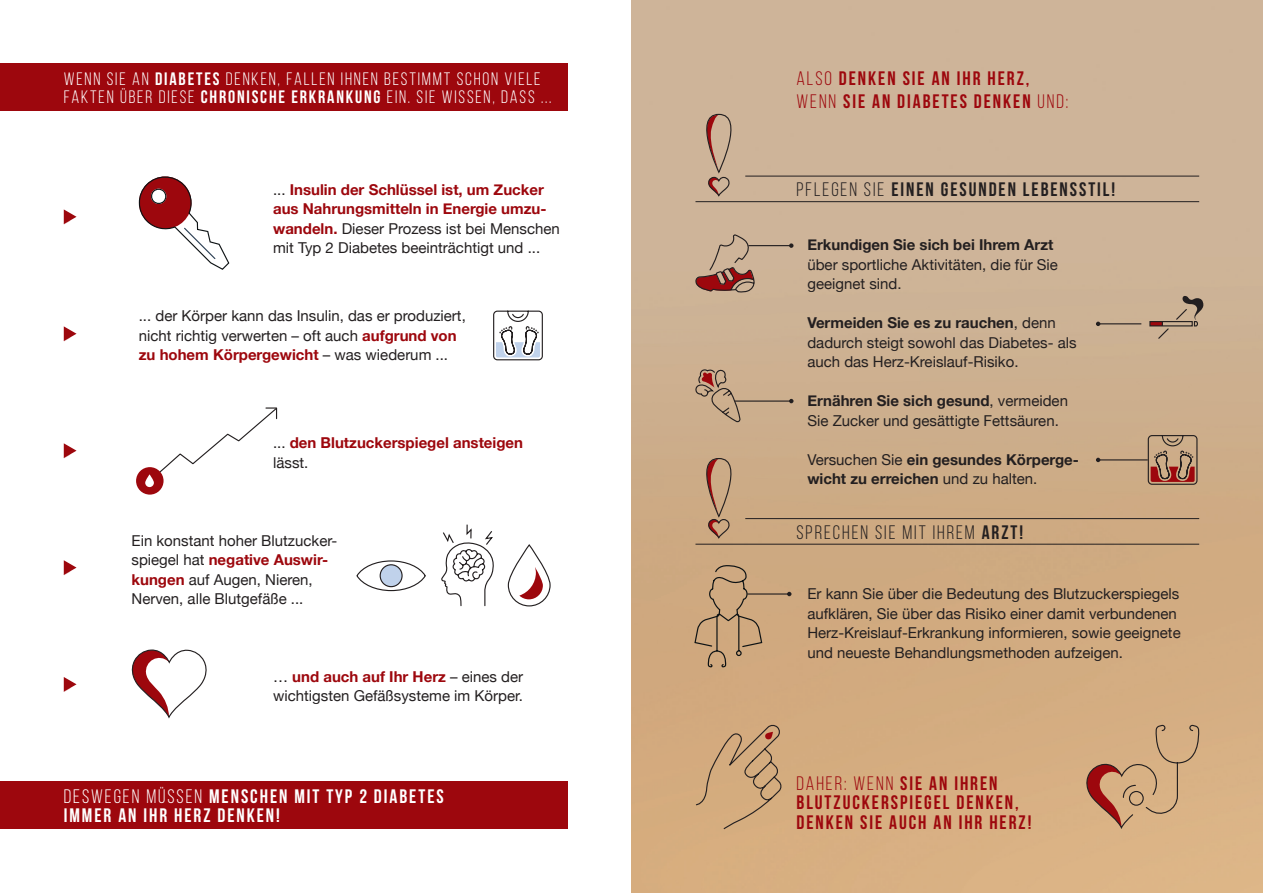
<style>
.page{position:relative;width:1263px;height:893px;background:#fff}
.page>*{position:absolute;margin:0;border:0;box-sizing:border-box;transform-origin:0 0}
.t1{font:700 19.5px/19.5px "Bebas Neue";letter-spacing:.1em;color:#9d070d}
.t2{font:700 19.5px/19.5px "Bebas Neue";letter-spacing:.1em;color:#fff}
.t3{font:700 19.5px "Bebas Neue";letter-spacing:.1em;color:#231f20}
.t4{font:19.5px "Bebas Neue";letter-spacing:.1em;color:#231f20}
.t5{font:18px/18px "Bebas Neue";letter-spacing:.1em;color:#fff}
.t6{font:15px/19.5px "Helvetica Neue";color:#231f20}
.t7{font:700 15px/19.5px "Helvetica Neue";color:#9d070d}
.t8{font:700 15px/19.5px "Helvetica Neue";color:#231f20}
.s1{font-weight:700}
.s2{font-weight:400;color:#231f20}
.s3{font-weight:700;color:#9d070d}
.s4{font-weight:400}
</style>
<div class="page">
<img style="left:631px;top:0;width:632px;height:893px">
<hr style="left:745px;top:176px;width:454px;height:1px;background:#231f20">
<hr style="left:745px;top:518px;width:454px;height:1px;background:#231f20">
<hr style="left:695px;top:201px;width:504px;height:1px;background:#231f20">
<hr style="left:695px;top:544px;width:504px;height:1px;background:#231f20">
<svg style="left:1147px;top:434px;width:51px;height:70px;background:#b0886c"></svg>
<svg style="left:695px;top:369px;width:45px;height:54px;background:#b7977c"></svg>
<hr style="left:748px;top:245px;width:43px;height:1px;background:#231f20">
<svg style="left:789px;top:243px;width:4px;height:5px"></svg>
<hr style="left:747px;top:593px;width:42px;height:2px;background:#231f20">
<svg style="left:787px;top:592px;width:4px;height:4px"></svg>
<hr style="left:735px;top:400px;width:56px;height:2px;background:#231f20">
<svg style="left:789px;top:399px;width:4px;height:4px"></svg>
<hr style="left:1096px;top:323px;width:45px;height:1px;background:#231f20">
<svg style="left:1096px;top:322px;width:4px;height:4px"></svg>
<hr style="left:1099px;top:459px;width:49px;height:1px;background:#231f20">
<svg style="left:1096px;top:458px;width:4px;height:4px"></svg>
<svg style="left:1085px;top:724px;width:114px;height:107px;background:#cda179"></svg>
<div style="left:0;top:64px;width:568px;height:47px;background:#9d070d"></div>
<div style="left:0;top:782px;width:568px;height:47px;background:#9d070d"></div>
<svg style="left:692px;top:113px;width:55px;height:85px;background:#c3a58d"></svg>
<svg style="left:692px;top:457px;width:55px;height:83px;background:#c29c7a"></svg>
<svg style="left:493px;top:310px;width:50px;height:51px"></svg>
<svg style="left:64px;top:209px;width:13px;height:15px"></svg>
<svg style="left:64px;top:326px;width:13px;height:15px"></svg>
<svg style="left:64px;top:443px;width:13px;height:15px"></svg>
<svg style="left:64px;top:560px;width:13px;height:15px"></svg>
<svg style="left:64px;top:677px;width:13px;height:15px"></svg>
<svg style="left:154px;top:407px;width:124px;height:68px"></svg>
<div style="left:136px;top:467px;width:28px;height:28px;background:#9d070d;border-radius:50%"></div>
<svg style="left:145px;top:474px;width:9px;height:13px"></svg>
<svg style="left:441px;top:524px;width:110px;height:83px"></svg>
<svg style="left:356px;top:560px;width:70px;height:32px"></svg>
<div style="left:380px;top:565px;width:22px;height:22px;background:#c0d2eb;border-radius:50%"></div>
<div style="left:380px;top:564px;width:23px;height:23px;border:1px solid #231f20;border-radius:50%"></div>
<svg style="left:131px;top:649px;width:76px;height:70px"></svg>
<svg style="left:138px;top:176px;width:92px;height:94px"></svg>
<svg style="left:694px;top:233px;width:61px;height:60px;background:#b48c78"></svg>
<svg style="left:1149px;top:296px;width:54px;height:44px;background:#b49b82"></svg>
<svg style="left:695px;top:723px;width:88px;height:107px;background:#c9a278"></svg>
<svg style="left:694px;top:565px;width:69px;height:103px;background:#c09d77"></svg>
<p class="t5" style="left:64px;top:69px;width:489px">WENN SIE AN <span class="s1">DIABETES</span> DENKEN, FALLEN IHNEN BESTIMMT SCHON VIELE<br>FAKTEN ÜBER DIESE <span class="s1">CHRONISCHE ERKRANKUNG</span> EIN. SIE WISSEN, DASS ...</p>
<p class="t7" style="left:273px;top:180px;width:288px"><span class="s2">...</span> Insulin der Schlüssel ist, um Zucker aus Nahrungsmitteln in Energie umzu&shy;wandeln. <span class="s2">Dieser Prozess ist bei Menschen mit Typ 2 Diabetes beeinträchtigt und ...</span></p>
<p class="t6" style="left:139px;top:307px;width:329px">... der Körper kann das Insulin, das er produziert, nicht richtig verwerten – oft auch <span class="s3">aufgrund von zu hohem Körpergewicht</span> – was wiederum ...</p>
<p class="t7" style="left:273px;top:434px;width:251px"><span class="s2">...</span> den Blutzuckerspiegel ansteigen <span class="s2">lässt.</span></p>
<p class="t6" style="left:131px;top:531px;width:207px">Ein konstant hoher Blutzucker&shy;spiegel hat <span class="s3">negative Auswir&shy;kungen</span> auf Augen, Nieren,<br>Nerven, alle Blutgefäße ...</p>
<p class="t6" style="left:273px;top:667px;width:252px">… <span class="s3">und auch auf Ihr Herz</span> – eines der wichtigsten Gefäßsysteme im Körper.</p>
<h1 class="t2" style="left:64px;top:786px;width:381px"><span class="s4">DESWEGEN MÜSSEN</span> MENSCHEN MIT TYP 2 DIABETES<br>IMMER AN IHR HERZ DENKEN!</h1>
<h1 class="t1" style="left:796px;top:67px;width:273px;line-height:22.5px"><span class="s4">ALSO</span> DENKEN SIE AN IHR HERZ,<br><span class="s4">WENN</span> SIE AN DIABETES DENKEN <span class="s4">UND:</span></h1>
<h1 class="t3" style="left:796px;top:179px;width:320px"><span class="s4">PFLEGEN SIE</span> EINEN GESUNDEN LEBENSSTIL!</h1>
<p class="t8" style="left:807px;top:235px;width:248px">Erkundigen Sie sich bei Ihrem Arzt</p>
<p class="t6" style="left:807px;top:255px;width:252px">über sportliche Aktivitäten, die für Sie geeignet sind.</p>
<p class="t6" style="left:807px;top:314px;width:271px"><span class="s1">Vermeiden Sie es zu rauchen</span>, denn dadurch steigt sowohl das Diabetes- als auch das Herz-Kreislauf-Risiko.</p>
<p class="t6" style="left:807px;top:392px;width:262px"><span class="s1">Ernähren Sie sich gesund</span>, vermeiden<br>Sie Zucker und gesättigte Fettsäuren.</p>
<p class="t8" style="left:807px;top:450px;width:273px"><span class="s4">Versuchen Sie</span> ein gesundes Körperge&shy;wicht zu erreichen <span class="s4">und zu halten.</span></p>
<h1 class="t4" style="left:796px;top:521px;width:228px">SPRECHEN SIE MIT IHREM <span class="s1">Arzt!</span></h1>
<p class="t6" style="left:807px;top:585px;width:375px">Er kann Sie über die Bedeutung des Blutzuckerspiegels aufklären, Sie über das Risiko einer damit verbundenen Herz-Kreislauf-Erkrankung informieren, sowie geeignete und neueste Behandlungsmethoden aufzeigen.</p>
<h1 class="t1" style="left:796px;top:773px;width:236px"><span class="s4">DAHER: WENN</span> SIE AN IHREN<br>BLUTZUCKERSPIEGEL DENKEN,<br>DENKEN SIE AUCH AN IHR HERZ!</h1>
</div>
